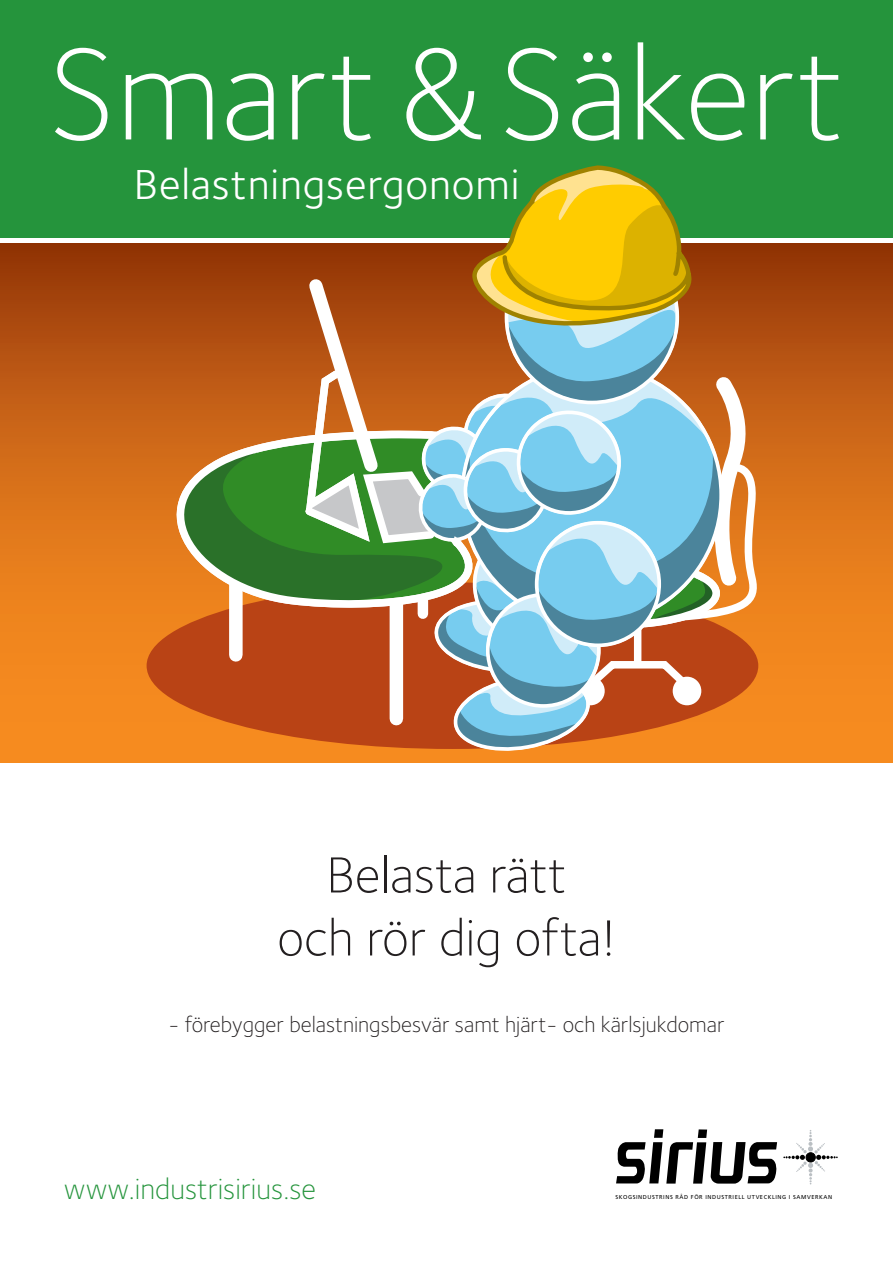
<style>
.page{position:relative;width:893px;height:1263px;background:#fff}
.page>*{position:absolute;margin:0;border:0;box-sizing:border-box;transform-origin:0 0}
.t1{font:300 135px "Foundry Sterling";color:#fff}
.t2{font:300 52.5px "Foundry Sterling";color:#231f20}
.t3{font:43.5px "Foundry Sterling";letter-spacing:.02em;color:#fff}
.t4{font:300 30px "Foundry Sterling";color:#25943c}
.t5{font:300 22.5px "Foundry Sterling";color:#231f20}
.t6{font:5.7px "Frutiger";letter-spacing:.1em;color:#000}
</style>
<div class="page">
<svg style="left:0;top:243px;width:893px;height:519px;background:#d26c17"></svg>
<div style="left:0;top:0;width:893px;height:238px;background:#25943c"></div>
<svg style="left:616px;top:1129px;width:161px;height:54px"></svg>
<svg style="left:783px;top:1130px;width:55px;height:54px"></svg>
<svg style="left:136px;top:427px;width:37px;height:183px;background:#de761b"></svg>
<svg style="left:173px;top:167px;width:594px;height:592px"></svg>
<p class="t1" style="left:48px;top:-1px;width:798px">Smart &amp; Säkert</p>
<p class="t3" style="left:134px;top:154px;width:387px">Belastningsergonomi</p>
<p class="t2" style="left:326px;top:838px;width:242px">Belasta rätt</p>
<p class="t2" style="left:277px;top:901px;width:340px">och rör dig ofta!</p>
<p class="t5" style="left:168px;top:1008px;width:557px">- förebygger belastningsbesvär samt hjärt- och kärlsjukdomar</p>
<p class="t4" style="left:64px;top:1168px;width:254px">www.industrisirius.se</p>
<p class="t6" style="left:615px;top:1194px;width:218px">SKOGSINDUSTRINS RÅD FÖR INDUSTRIELL UTVECKLING I SAMVERKAN</p>
</div>
